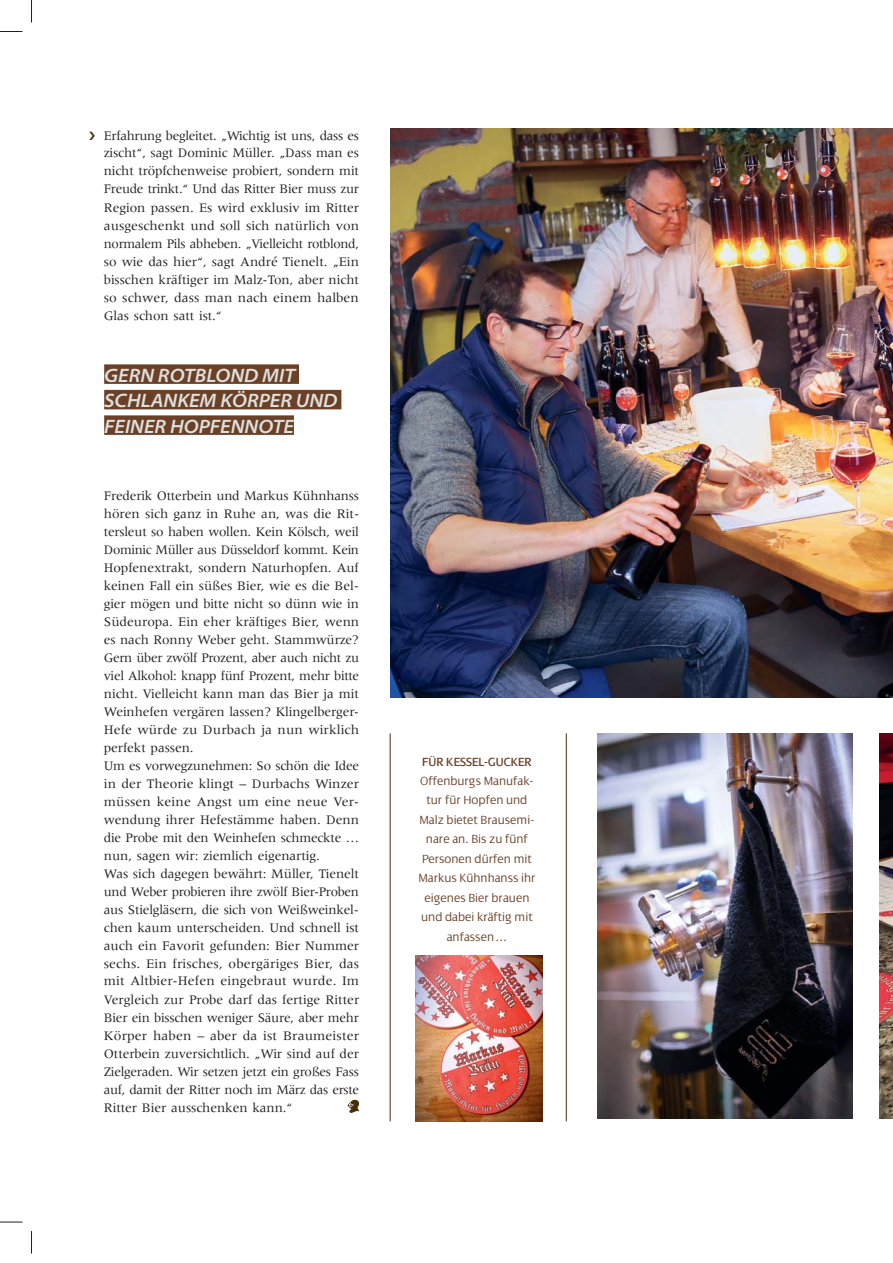
<style>
.page{position:relative;width:893px;height:1263px;background:#fff}
.page>*{position:absolute;margin:0;border:0;box-sizing:border-box;transform-origin:0 0}
.t1{font:19.5px/25.5px "Myriad MM It.565.700.";color:#dfe0dd}
.t2{font:13.5px/18px "Meridien";letter-spacing:-.005em;color:#231f20;text-align:justify}
.t3{font:300 12.75px/19.5px "Dialog";color:#6a4127;text-align:center}
.t4{font:12.75px "Dialog";color:#6a4127}
</style>
<div class="page">
<img style="left:390px;top:129px;width:502px;height:569px">
<hr style="left:390px;top:734px;width:1px;height:387px;background:#472d0a">
<hr style="left:566px;top:734px;width:1px;height:387px;background:#472d0a">
<img style="left:415px;top:955px;width:128px;height:166px">
<img style="left:597px;top:734px;width:255px;height:385px">
<img style="left:879px;top:734px;width:13px;height:385px">
<svg style="left:348px;top:1100px;width:12px;height:13px"></svg>
<div style="left:104px;top:364px;width:195px;height:20px;background:#6a4127"></div>
<div style="left:104px;top:390px;width:237px;height:19px;background:#6a4127"></div>
<div style="left:104px;top:415px;width:190px;height:20px;background:#6a4127"></div>
<svg style="left:0;top:31px;width:22px;height:1px"></svg>
<svg style="left:0;top:1222px;width:22px;height:1px"></svg>
<svg style="left:31px;top:0;width:1px;height:22px"></svg>
<svg style="left:31px;top:1231px;width:1px;height:23px"></svg>
<p class="t2" style="left:104px;top:127px;width:257px">Erfahrung begleitet. „Wichtig ist uns, dass es zischt“, sagt Dominic Müller. „Dass man es nicht tröpfchenweise probiert, sondern mit Freude trinkt.“ Und das Ritter Bier muss zur Region passen. Es wird exklusiv im Ritter ausgeschenkt und soll sich natürlich von normalem Pils abheben. „Vielleicht rotblond, so wie das hier“, sagt André Tienelt. „Ein bisschen kräftiger im Malz-Ton, aber nicht so schwer, dass man nach einem halben Glas schon satt ist.“</p>
<h1 class="t1" style="left:104px;top:365px;width:235px">GERN ROTBLOND MIT<br>SCHLANKEM KÖRPER UND<br>FEINER HOPFENNOTE</h1>
<p class="t2" style="left:104px;top:487px;width:257px;text-align:left">Frederik Otterbein und Markus Kühnhanss hören sich ganz in Ruhe an, was die Rit&shy;tersleut so haben wollen. Kein Kölsch, weil Dominic Müller aus Düsseldorf kommt. Kein Hopfenextrakt, sondern Naturhopfen. Auf keinen Fall ein süßes Bier, wie es die Bel&shy;gier mögen und bitte nicht so dünn wie in Südeuropa. Ein eher kräftiges Bier, wenn es nach Ronny Weber geht. Stammwürze?<br>Gern über zwölf Prozent, aber auch nicht zu viel Alkohol: knapp fünf Prozent, mehr bitte nicht. Vielleicht kann man das Bier ja mit Weinhefen vergären lassen? Klingelberger-Hefe würde zu Durbach ja nun wirklich perfekt passen.<br>Um es vorwegzunehmen: So schön die Idee in der Theorie klingt – Durbachs Winzer müssen keine Angst um eine neue Ver&shy;wendung ihrer Hefestämme haben. Denn die Probe mit den Weinhefen schmeckte … nun, sagen wir: ziemlich eigenartig.<br>Was sich dagegen bewährt: Müller, Tienelt und Weber probieren ihre zwölf Bier-Proben aus Stielgläsern, die sich von Weißweinkel&shy;chen kaum unterscheiden. Und schnell ist auch ein Favorit gefunden: Bier Nummer sechs. Ein frisches, obergäriges Bier, das mit Altbier-Hefen eingebraut wurde. Im Vergleich zur Probe darf das fertige Ritter Bier ein bisschen weniger Säure, aber mehr Körper haben – aber da ist Braumeister Otterbein zuversichtlich. „Wir sind auf der Zielgeraden. Wir setzen jetzt ein großes Fass auf, damit der Ritter noch im März das erste Ritter Bier ausschenken kann.“</p>
<p class="t4" style="left:422px;top:757px;width:111px">FÜR KESSEL-GUCKER</p>
<p class="t3" style="left:418px;top:772px;width:119px">Offenburgs Manufak&shy;tur für Hopfen und<br>Malz bietet Brausemi&shy;nare an. Bis zu fünf<br>Personen dürfen mit<br>Markus Kühnhanss ihr eigenes Bier brauen und dabei kräftig mit anfassen …</p>
</div>
